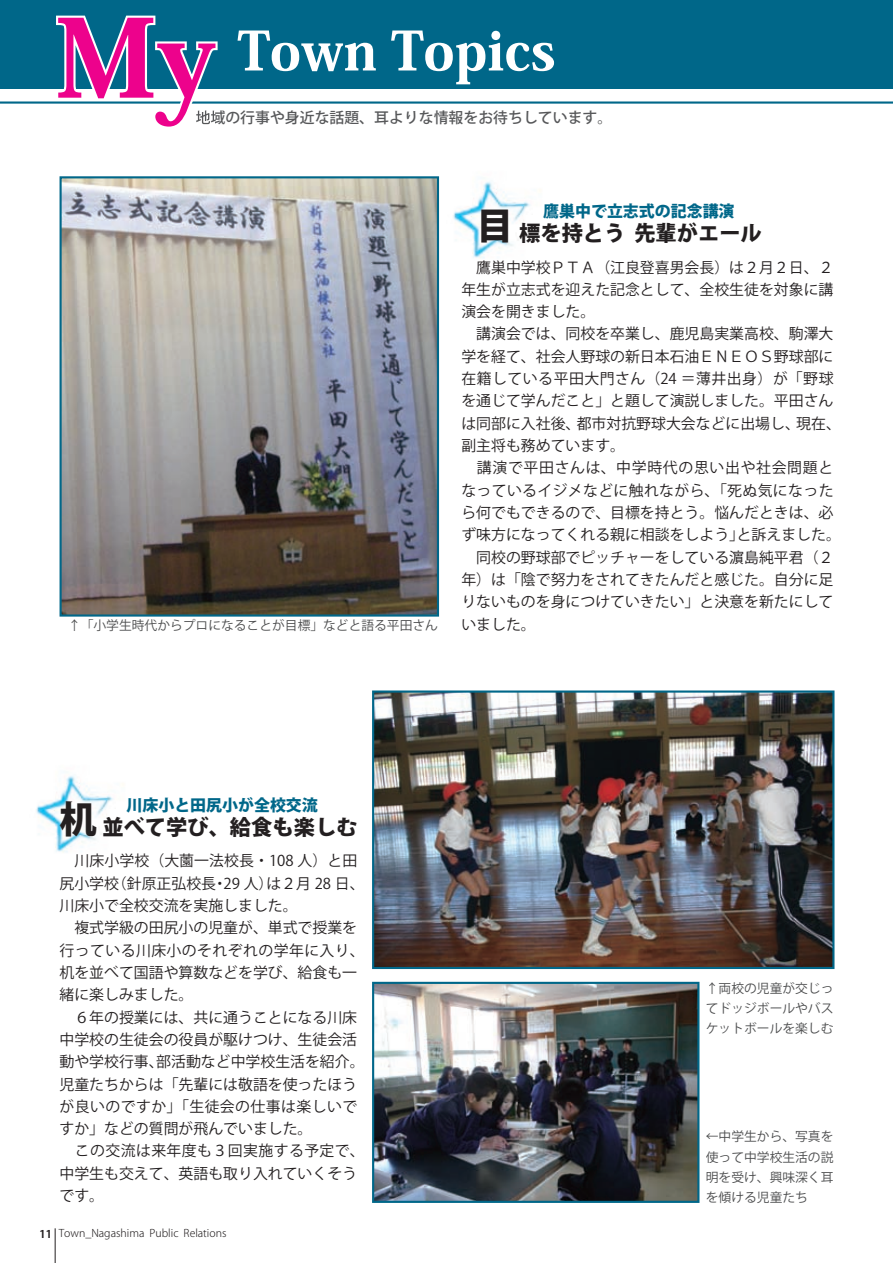
<style>
.page{position:relative;width:893px;height:1263px;background:#fff}
.page>*{position:absolute;margin:0;border:0;box-sizing:border-box;transform-origin:0 0}
.t1{font:800 106.35px "Koz Min Pro";color:#ed028c}
.t2{font:800 53.1px "Koz Min Pro";color:#fff}
.t3{font:800 21.3px "Koz Go Std";color:#231f20}
.t4{font:800 15.9px "Koz Go Std";color:#006789}
.t5{font:14.85px/22.4px "Koz Go Std";color:#231f20}
.t6{font:500 14.85px "Koz Go Std";color:#57585a}
.t7{font:14.85px "Koz Go Std";letter-spacing:.035em;color:#231f20}
.t8{font:14.85px "Koz Go Std";letter-spacing:.025em;color:#231f20}
.t9{font:14.85px "Koz Go Std";letter-spacing:.045em;color:#231f20}
.t10{font:14.85px "Koz Go Std";letter-spacing:.03em;color:#231f20}
.t11{font:12.75px/20.2px "Koz Go Std";color:#4b4c4d;text-align:justify}
.t12{font:300 10.65px "Koz Go Std";color:#231f20}
.t13{font:700 10.65px "Koz Go Std";color:#231f20}
.s1{font-size:37.2px}
</style>
<div class="page">
<div style="left:0;top:0;width:893px;height:89px;background:#006789"></div>
<hr style="left:0;top:101px;width:893px;height:3px;background:#006789">
<svg style="left:56px;top:16px;width:162px;height:109px"></svg>
<svg style="left:196px;top:110px;width:19px;height:14px"></svg>
<img style="left:439px;top:177px;width:91px;height:124px">
<img style="left:36px;top:775px;width:77px;height:78px">
<img style="left:63px;top:179px;width:373px;height:435px">
<div style="left:60px;top:176px;width:379px;height:441px;border:2px solid #006789"></div>
<img style="left:375px;top:693px;width:456px;height:273px">
<div style="left:372px;top:690px;width:462px;height:279px;border:2px solid #006789"></div>
<img style="left:375px;top:985px;width:321px;height:215px">
<div style="left:372px;top:982px;width:327px;height:221px;border:2px solid #006789"></div>
<hr style="left:55px;top:1228px;width:1px;height:35px;background:#231f20">
<h1 class="t1" style="left:55px;top:-21px;width:162px">My</h1>
<h2 class="t2" style="left:237px;top:11px;width:320px">Town Topics</h2>
<p class="t6" style="left:196px;top:108px;width:418px">地域の行事や身近な話題、耳よりな情報をお待ちしています。</p>
<p class="t11" style="left:68px;top:616px;width:371px">↑「小学生時代からプロになることが目標」などと語る平田さん</p>
<p class="t4" style="left:543px;top:201px;width:193px">鷹巣中で立志式の記念講演</p>
<h3 class="t3" style="left:476px;top:220px;width:287px"><span class="s1">目</span>標を持とう先輩がエール</h3>
<p class="t5" style="left:461px;top:256px;width:374px">　鷹巣中学校ＰＴＡ（江良登喜男会長）は２月２日、２</p>
<p class="t5" style="left:461px;top:279px;width:374px">年生が立志式を迎えた記念として、全校生徒を対象に講</p>
<p class="t5" style="left:461px;top:301px;width:135px">演会を開きました。</p>
<p class="t5" style="left:461px;top:323px;width:374px">　講演会では、同校を卒業し、鹿児島実業高校、駒澤大</p>
<p class="t5" style="left:461px;top:346px;width:374px">学を経て、社会人野球の新日本石油ＥＮＥＯＳ野球部に</p>
<p class="t7" style="left:461px;top:369px;width:374px">在籍している平田大門さん（24 ＝薄井出身）が「野球</p>
<p class="t5" style="left:461px;top:390px;width:374px">を通じて学んだこと」と題して演説しました。平田さん</p>
<p class="t5" style="left:796px;top:413px;width:46px">現在、</p>
<p class="t5" style="left:577px;top:413px;width:225px">都市対抗野球大会などに出場し、</p>
<p class="t5" style="left:461px;top:413px;width:121px">は同部に入社後、</p>
<p class="t5" style="left:461px;top:435px;width:165px">副主将も務めています。</p>
<p class="t9" style="left:461px;top:459px;width:373px">　講演で平田さんは、中学時代の思い出や社会問題と</p>
<p class="t8" style="left:461px;top:481px;width:374px">なっているイジメなどに触れながら、「死ぬ気になった</p>
<p class="t5" style="left:461px;top:502px;width:374px">ら何でもできるので、目標を持とう。悩んだときは、必</p>
<p class="t5" style="left:737px;top:524px;width:106px">と訴えました。</p>
<p class="t5" style="left:461px;top:524px;width:374px">ず味方になってくれる親に相談をしよう」<br>　同校の野球部でピッチャーをしている濵島純平君)２年）は「陰で努力をされてきたんだと感じた。自分に足りないものを身につけていきたい」と決意を新たにしていました。</p>
<p class="t13" style="left:40px;top:1227px;width:14px">11</p>
<p class="t4" style="left:126px;top:795px;width:193px">川床小と田尻小が全校交流</p>
<h3 class="t3" style="left:60px;top:813px;width:299px"><span class="s1">机</span>並べて学び、給食も楽しむ</h3>
<p class="t5" style="left:224px;top:850px;width:143px;text-indent:-164px">　川床小学校（大薗一法校長・108 人）と田<br>29 人は）２月 28 日、</p>
<p class="t5" style="left:60px;top:872px;width:61px">尻小学校</p>
<p class="t5" style="left:60px;top:895px;width:240px">川床小で全校交流を実施しました。</p>
<p class="t5" style="left:60px;top:917px;width:299px">　複式学級の田尻小の児童が、単式で授業を</p>
<p class="t10" style="left:60px;top:941px;width:307px">行っている川床小のそれぞれの学年に入り、</p>
<p class="t5" style="left:60px;top:962px;width:299px">机を並べて国語や算数などを学び、給食も一</p>
<p class="t5" style="left:60px;top:984px;width:135px">緒に楽しみました。</p>
<p class="t5" style="left:60px;top:1006px;width:299px">　６年の授業には、共に通うことになる川床</p>
<p class="t5" style="left:60px;top:1029px;width:299px">中学校の生徒会の役員が駆けつけ、生徒会活</p>
<p class="t5" style="left:156px;top:1051px;width:210px">部活動など中学校生活を紹介。</p>
<p class="t5" style="left:112px;top:872px;width:106px">（針原正弘校長</p>
<p class="t5" style="left:212px;top:872px;width:16px">・</p>
<p class="t5" style="left:60px;top:1051px;width:307px">動や学校行事、<br>児童たちからは「先輩には敬語を使ったほうが良いのですか」「生徒会の仕事は楽しいですか」などの質問が飛んでいました。<br>　この交流は来年度も３回実施する予定で、中学生も交えて、英語も取り入れていくそうです。</p>
<p class="t12" style="left:184px;top:1227px;width:44px">Relations</p>
<p class="t12" style="left:59px;top:1227px;width:87px">Town_Nagashima</p>
<p class="t12" style="left:150px;top:1227px;width:30px">Public</p>
<p class="t11" style="left:706px;top:979px;width:129px">↑両校の児童が交じってドッジボールやバスケットボールを楽しむ</p>
<p class="t11" style="left:706px;top:1127px;width:129px">←中学生から、写真を使って中学校生活の説明を受け、興味深く耳を傾ける児童たち</p>
</div>
